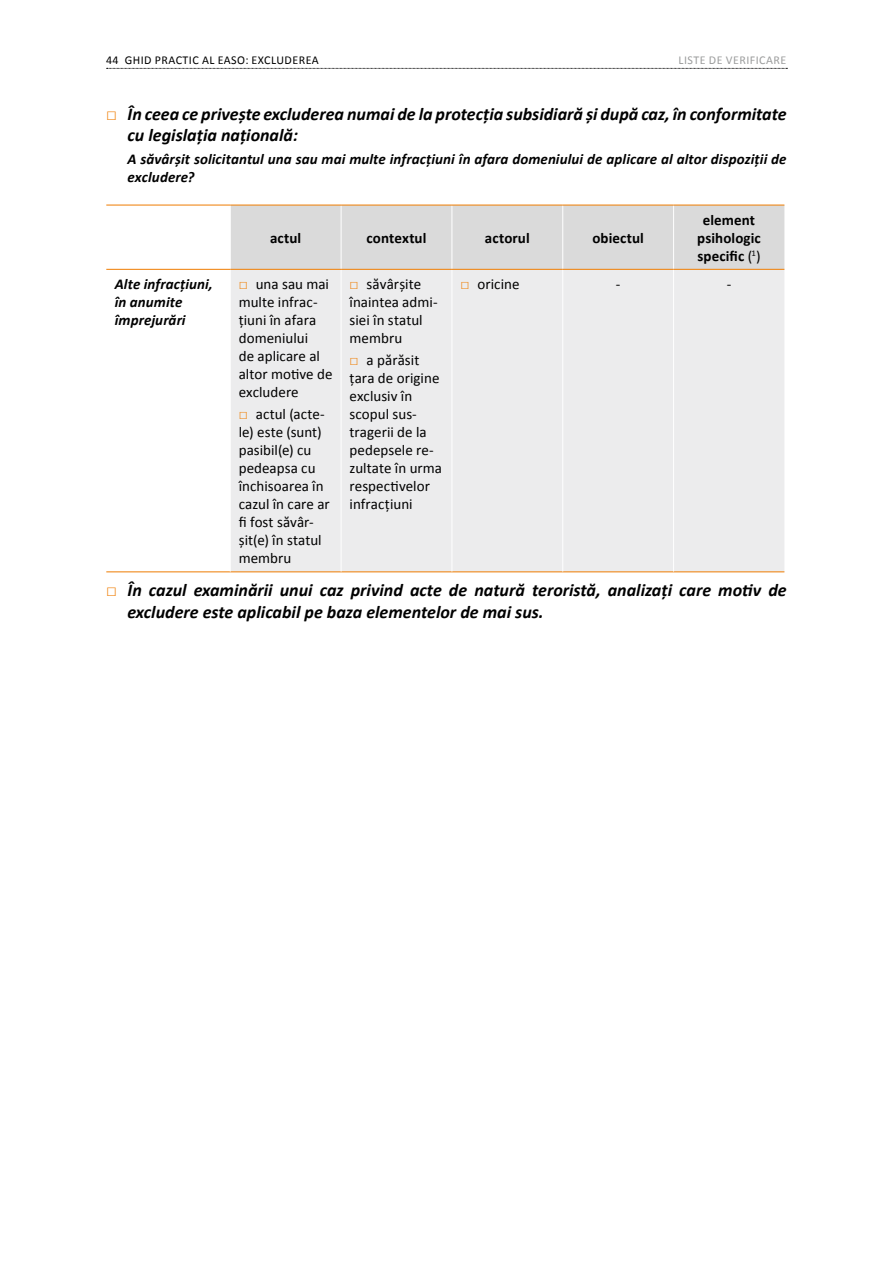
<style>
.page{position:relative;width:893px;height:1263px;background:#fff}
.page>*{position:absolute;margin:0;border:0;box-sizing:border-box;transform-origin:0 0}
.t1{font:italic 700 18px/21.6px "Calibri";color:#000}
.t2{font:15px/18px "Calibri";color:#000}
.t3{font:italic 700 15px/18px "Calibri";letter-spacing:.005em;color:#000}
.t4{font:700 15px/18px "Calibri";letter-spacing:.005em;color:#000;text-align:center}
.t5{font:12px "Calibri";letter-spacing:.04em;color:#000}
.t6{font:12px "Calibri";letter-spacing:.04em;color:#9c9d9d}
.s1{font-weight:400;font-style:normal;color:#ef7c00}
.s2{font-weight:400}
.s3{color:#ef7c00}
</style>
<div class="page">
<svg style="left:107px;top:68px;width:680px;height:1px"></svg>
<div style="left:231px;top:206px;width:553px;height:63px;background:#dadada"></div>
<div style="left:231px;top:270px;width:553px;height:301px;background:#ececed"></div>
<hr style="left:106px;top:571px;width:124px;height:1px;background:#ef7c00">
<hr style="left:230px;top:571px;width:111px;height:1px;background:#ef7c00">
<hr style="left:341px;top:571px;width:111px;height:1px;background:#ef7c00">
<hr style="left:452px;top:571px;width:111px;height:1px;background:#ef7c00">
<hr style="left:563px;top:571px;width:111px;height:1px;background:#ef7c00">
<hr style="left:674px;top:571px;width:110px;height:1px;background:#ef7c00">
<hr style="left:341px;top:205px;width:1px;height:64px;background:#fff">
<hr style="left:452px;top:205px;width:1px;height:64px;background:#fff">
<hr style="left:562px;top:205px;width:1px;height:64px;background:#fff">
<hr style="left:673px;top:205px;width:1px;height:64px;background:#fff">
<hr style="left:341px;top:270px;width:1px;height:301px;background:#fff">
<hr style="left:452px;top:270px;width:1px;height:301px;background:#fff">
<hr style="left:562px;top:270px;width:1px;height:301px;background:#fff">
<hr style="left:673px;top:270px;width:1px;height:301px;background:#fff">
<hr style="left:106px;top:269px;width:124px;height:1px;background:#ef7c00">
<hr style="left:230px;top:269px;width:111px;height:1px;background:#ef7c00">
<hr style="left:341px;top:269px;width:111px;height:1px;background:#ef7c00">
<hr style="left:452px;top:269px;width:111px;height:1px;background:#ef7c00">
<hr style="left:563px;top:269px;width:111px;height:1px;background:#ef7c00">
<hr style="left:674px;top:269px;width:110px;height:1px;background:#ef7c00">
<hr style="left:106px;top:205px;width:124px;height:1px;background:#ef7c00">
<hr style="left:230px;top:205px;width:111px;height:1px;background:#ef7c00">
<hr style="left:341px;top:205px;width:111px;height:1px;background:#ef7c00">
<hr style="left:452px;top:205px;width:111px;height:1px;background:#ef7c00">
<hr style="left:563px;top:205px;width:111px;height:1px;background:#ef7c00">
<hr style="left:674px;top:205px;width:110px;height:1px;background:#ef7c00">
<p class="t5" style="left:106px;top:52px;width:214px">44 GHID PRACTIC AL EASO: EXCLUDEREA</p>
<p class="t6" style="left:679px;top:52px;width:109px">LISTE DE VERIFICARE</p>
<p class="t1" style="left:128px;top:103px;width:661px;text-indent:-21px"><span class="s1">□</span> În ceea ce privește excluderea numai de la protecția subsidiară și după caz, în conformitate cu legislația națională:</p>
<p class="t3" style="left:128px;top:150px;width:661px">A săvârșit solicitantul una sau mai multe infracțiuni în afara domeniului de aplicare al altor dispoziții de excludere?</p>
<p class="t4" style="left:270px;top:229px;width:33px">actul</p>
<p class="t4" style="left:367px;top:229px;width:61px">contextul</p>
<p class="t4" style="left:485px;top:229px;width:46px">actorul</p>
<p class="t4" style="left:592px;top:229px;width:53px">obiectul</p>
<p class="t4" style="left:697px;top:211px;width:65px">element psihologic specific <span class="s2">(</span><sup>1</sup><span class="s2">)</span></p>
<p class="t3" style="left:115px;top:275px;width:99px">Alte infracțiuni, în anumite împrejurări</p>
<p class="t2" style="left:239px;top:275px;width:95px"><span class="s3">□</span> una sau mai multe infrac&shy;țiuni în afara domeniului<br>de aplicare al altor motive de excludere</p>
<p class="t2" style="left:239px;top:405px;width:93px"><span class="s3">□</span> actul (acte&shy;le) este (sunt) pasibil(e) cu pedeapsa cu închisoarea în cazul în care ar fi fost săvâr&shy;șit(e) în statul membru</p>
<p class="t2" style="left:350px;top:275px;width:90px"><span class="s3">□</span> săvârșite înaintea admi&shy;siei în statul membru</p>
<p class="t2" style="left:350px;top:351px;width:94px"><span class="s3">□</span> a părăsit țara de origine exclusiv în scopul sus&shy;tragerii de la pedepsele re&shy;zultate în urma respectivelor infracțiuni</p>
<p class="t2" style="left:460px;top:275px;width:61px"><span class="s3">□</span> oricine</p>
<p class="t2" style="left:616px;top:275px;width:6px">-</p>
<p class="t2" style="left:727px;top:275px;width:6px">-</p>
<p class="t1" style="left:128px;top:580px;width:661px;text-indent:-21px"><span class="s1">□</span> În cazul examinării unui caz privind acte de natură teroristă, analizați care motiv de excludere este aplicabil pe baza elementelor de mai sus.</p>
</div>
